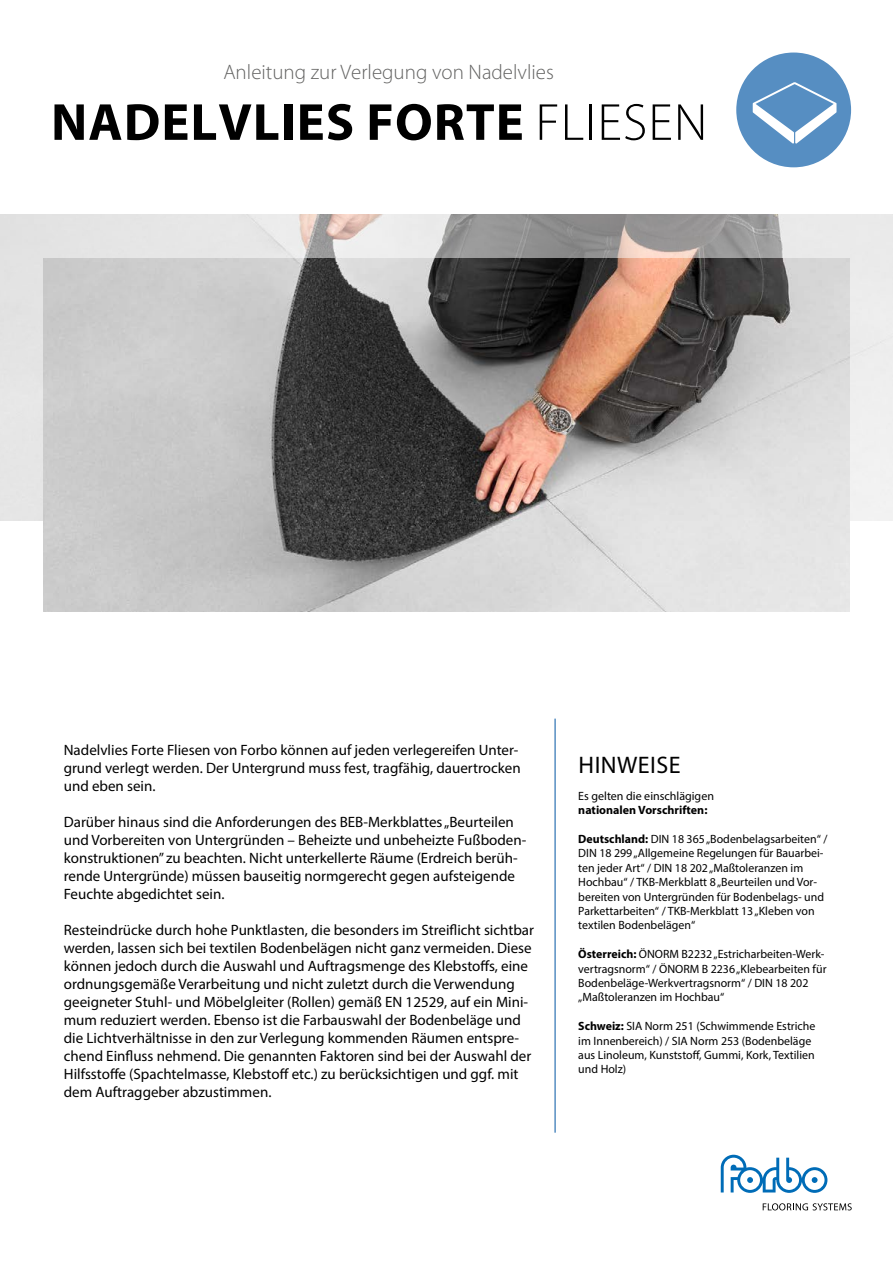
<style>
.page{position:relative;width:893px;height:1263px;background:#fff}
.page>*{position:absolute;margin:0;border:0;box-sizing:border-box;transform-origin:0 0}
.t1{font:700 52.5px "Myriad Pro";letter-spacing:.02em;color:#000}
.t2{font:24px "Myriad Pro";letter-spacing:.02em;color:#000}
.t3{font:300 21px "Myriad Pro";color:#636362}
.t4{font:15px/18px "Myriad Pro";color:#000}
.t5{font:12px/14.4px "Myriad Pro";color:#000}
.t6{font:700 12px "Myriad Pro";color:#000}
.s1{font-weight:300}
.s2{font-weight:700}
</style>
<div class="page">
<svg style="left:763px;top:1203px;width:89px;height:7px"></svg>
<svg style="left:721px;top:1155px;width:106px;height:38px"></svg>
<div style="left:736px;top:53px;width:115px;height:114px;background:#568ec2;border-radius:50%"></div>
<svg style="left:753px;top:82px;width:83px;height:62px"></svg>
<hr style="left:554px;top:719px;width:2px;height:414px;background:#568ec2">
<img style="left:0;top:215px;width:893px;height:306px">
<img style="left:44px;top:258px;width:805px;height:354px">
<h3 class="t3" style="left:223px;top:60px;width:332px">Anleitung zur Verlegung von Nadelvlies</h3>
<h1 class="t1" style="left:51px;top:88px;width:658px">NADELVLIES FORTE <span class="s1">FLIESEN</span></h1>
<p class="t4" style="left:64px;top:740px;width:458px">Nadelvlies Forte Fliesen von Forbo können auf jeden verlegereifen Unter&shy;grund verlegt werden. Der Untergrund muss fest, tragfähig, dauertrocken und eben sein.</p>
<p class="t4" style="left:64px;top:812px;width:464px">Darüber hinaus sind die Anforderungen des BEB-Merkblattes „Beurteilen und Vorbereiten von Untergründen – Beheizte und unbeheizte Fußboden&shy;konstruktionen” zu beachten. Nicht unterkellerte Räume (Erdreich berüh&shy;rende Untergründe) müssen bauseitig normgerecht gegen aufsteigende Feuchte abgedichtet sein.</p>
<p class="t4" style="left:64px;top:920px;width:472px">Resteindrücke durch hohe Punktlasten, die besonders im Streiflicht sichtbar werden, lassen sich bei textilen Bodenbelägen nicht ganz vermeiden. Diese können jedoch durch die Auswahl und Auftragsmenge des Klebstoffs, eine ordnungsgemäße Verarbeitung und nicht zuletzt durch die Verwendung geeigneter Stuhl- und Möbelgleiter (Rollen) gemäß EN 12529, auf ein Mini&shy;mum reduziert werden. Ebenso ist die Farbauswahl der Bodenbeläge und die Lichtverhältnisse in den zur Verlegung kommenden Räumen entspre&shy;chend Einfluss nehmend. Die genannten Faktoren sind bei der Auswahl der Hilfsstoffe (Spachtelmasse, Klebstoff etc.) zu berücksichtigen und ggf. mit dem Auftraggeber abzustimmen.</p>
<h2 class="t2" style="left:579px;top:750px;width:104px">HINWEISE</h2>
<p class="t5" style="left:578px;top:788px;width:137px">Es gelten die einschlägigen</p>
<p class="t6" style="left:578px;top:802px;width:131px">nationalen Vorschriften:</p>
<p class="t5" style="left:578px;top:831px;width:251px"><span class="s2">Deutschland:</span> DIN 18 365 „Bodenbelagsarbeiten“ / DIN 18 299 „Allgemeine Regelungen für Bauarbei&shy;ten jeder Art“ / DIN 18 202 „Maßtoleranzen im Hochbau“ / TKB-Merkblatt 8 „Beurteilen und Vor&shy;bereiten von Untergründen für Bodenbelags- und Parkettarbeiten“ / TKB-Merkblatt 13 „Kleben von textilen Bodenbelägen“</p>
<p class="t5" style="left:578px;top:947px;width:250px"><span class="s2">Österreich:</span> ÖNORM B2232 „Estricharbeiten-Werk&shy;vertragsnorm“ / ÖNORM B 2236 „Klebearbeiten für Bodenbeläge-Werkvertragsnorm“ / DIN 18 202 „Maßtoleranzen im Hochbau“</p>
<p class="t5" style="left:578px;top:1019px;width:239px"><span class="s2">Schweiz:</span> SIA Norm 251 (Schwimmende Estriche im Innenbereich) / SIA Norm 253 (Bodenbeläge aus Linoleum, Kunststoff, Gummi, Kork, Textilien und Holz)</p>
</div>
